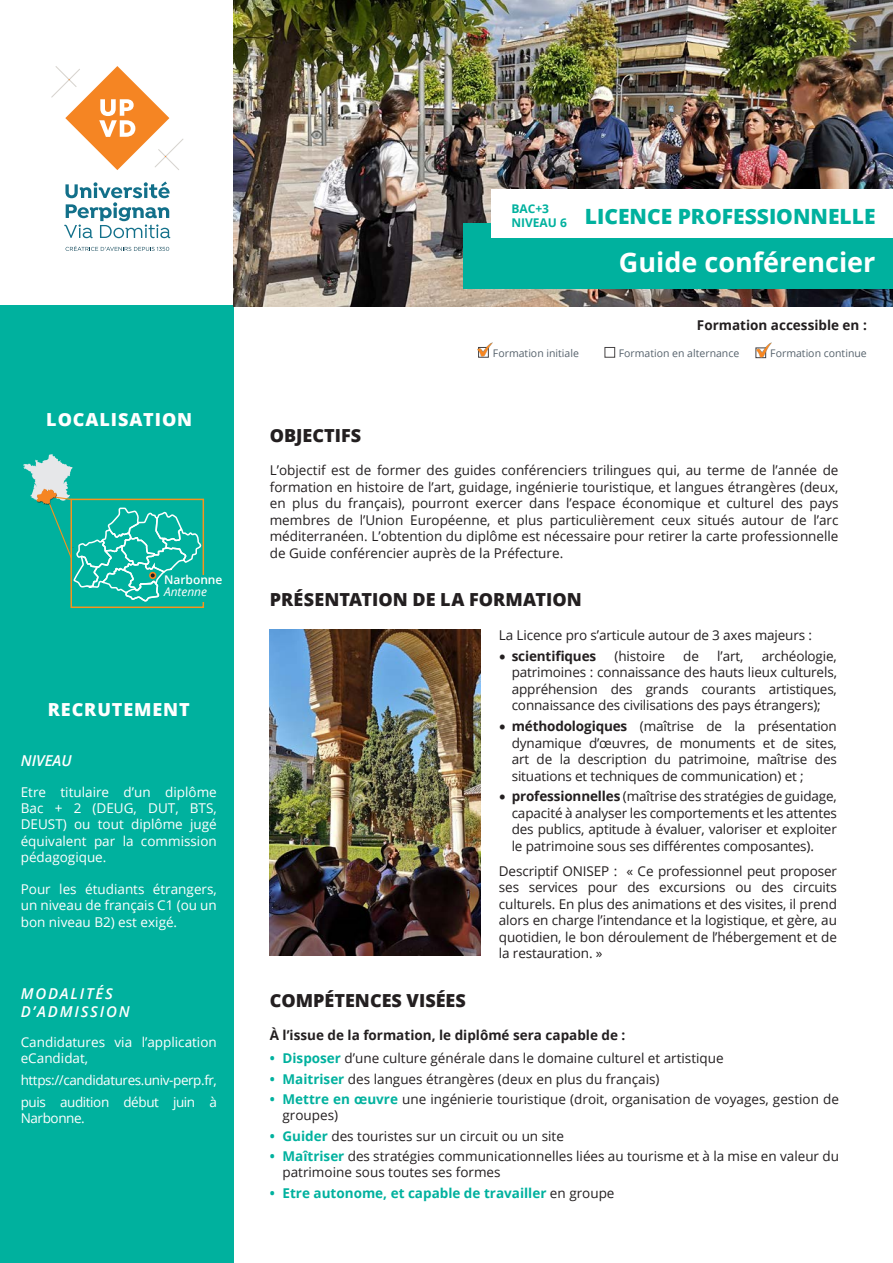
<style>
.page{position:relative;width:893px;height:1263px;background:#fff}
.page>*{position:absolute;margin:0;border:0;box-sizing:border-box;transform-origin:0 0}
.t1{font:700 27px "Open Sans";color:#fff}
.t2{font:800 21px "Open Sans";color:#00b19e}
.t3{font:800 18px "Open Sans";color:#231f20}
.t4{font:800 18px "Open Sans";letter-spacing:.05em;color:#fff}
.t5{font:italic 600 15px/18px "Open Sans";letter-spacing:.12em;color:#fff}
.t6{font:13.5px/16.5px "Open Sans";color:#231f20;text-align:justify}
.t7{font:13.5px/16.2px "Open Sans";color:#fff;text-align:justify}
.t8{font:700 13.5px "Open Sans";color:#231f20}
.t9{font:13.5px/16.2px "Open Sans";letter-spacing:-.03em;color:#fff}
.t10{font:700 13.5px "Open Sans";color:#00b19e}
.t11{font:700 12px "Open Sans";color:#00b19e}
.t12{font:600 12px "Open Sans";color:#fff}
.t13{font:italic 12px "Open Sans";color:#fff}
.t14{font:10.5px "Open Sans";color:#56626c}
.s1{font-family:"Minion Pro";font-size:18px}
.s2{font-family:"Minion Pro";font-weight:700;font-size:18px}
.s3{font-weight:700}
.s4{font-weight:700;color:#00b19e}
.s5{font-weight:400;color:#231f20}
</style>
<div class="page">
<div style="left:0;top:306px;width:234px;height:957px;background:#00b19e"></div>
<img style="left:234px;top:0;width:659px;height:307px">
<div style="left:463px;top:223px;width:430px;height:65px;background:#00b19e"></div>
<div style="left:491px;top:190px;width:402px;height:48px;background:#fff"></div>
<img style="left:477px;top:342px;width:15px;height:15px">
<div style="left:604px;top:347px;width:11px;height:11px;border:1px solid #231f20"></div>
<div style="left:70px;top:499px;width:134px;height:109px;border:2px solid #f7931d"></div>
<div style="left:164px;top:575px;width:65px;height:27px;background:#00b19e"></div>
<svg style="left:23px;top:454px;width:179px;height:150px"></svg>
<div style="left:149px;top:572px;width:7px;height:7px;border:2px solid #f58523;border-radius:50%"></div>
<img style="left:756px;top:343px;width:15px;height:15px">
<img style="left:270px;top:630px;width:211px;height:325px">
<svg style="left:64px;top:182px;width:106px;height:56px"></svg>
<svg style="left:66px;top:246px;width:103px;height:5px"></svg>
<svg style="left:51px;top:66px;width:132px;height:104px"></svg>
<p class="t4" style="left:46px;top:406px;width:147px">LOCALISATION</p>
<p class="t12" style="left:164px;top:572px;width:60px">Narbonne</p>
<p class="t13" style="left:164px;top:584px;width:45px">Antenne</p>
<p class="t4" style="left:48px;top:696px;width:144px">RECRUTEMENT</p>
<p class="t5" style="left:21px;top:752px;width:52px">NIVEAU</p>
<p class="t7" style="left:21px;top:784px;width:198px">Etre titulaire d’un diplôme Bac + 2 (DEUG, DUT, BTS, DEUST) ou tout diplôme jugé équivalent par la commission pédagogique.</p>
<p class="t7" style="left:21px;top:881px;width:198px">Pour les étudiants étrangers, un niveau de français C1 (ou un bon niveau B2) est exigé.</p>
<p class="t5" style="left:21px;top:984px;width:110px">MODALITÉS<br>D’ADMISSION</p>
<p class="t7" style="left:21px;top:1034px;width:198px">Candidatures via l’application eCandidat,</p>
<p class="t9" style="left:21px;top:1072px;width:198px">https://candidatures.univ-perp.fr,</p>
<p class="t9" style="left:21px;top:1094px;width:198px">puis audition début juin à<br>Narbonne.</p>
<p class="t11" style="left:511px;top:200px;width:39px">BAC+3</p>
<p class="t11" style="left:511px;top:215px;width:57px">NIVEAU 6</p>
<p class="t2" style="left:585px;top:201px;width:292px">LICENCE PROFESSIONNELLE</p>
<p class="t1" style="left:619px;top:243px;width:258px">Guide conférencier</p>
<p class="t8" style="left:697px;top:316px;width:171px">Formation accessible en :</p>
<p class="t3" style="left:270px;top:422px;width:93px">OBJECTIFS</p>
<p class="t14" style="left:493px;top:346px;width:88px">Formation initiale</p>
<p class="t14" style="left:619px;top:346px;width:122px">Formation en alternance</p>
<p class="t14" style="left:770px;top:346px;width:98px">Formation continue</p>
<p class="t6" style="left:270px;top:462px;width:570px">L’objectif est de former des guides conférenciers trilingues qui, au terme de l’année de formation en histoire de l’art, guidage, ingénierie touristique, et langues étrangères (deux, en plus du français), pourront exercer dans l’espace économique et culturel des pays membres de l’Union Européenne, et plus particulièrement ceux situés autour de l’arc méditerranéen. L’obtention du diplôme est nécessaire pour retirer la carte professionnelle de Guide conférencier auprès de la Préfecture.</p>
<p class="t3" style="left:270px;top:585px;width:314px">PRÉSENTATION DE LA FORMATION</p>
<p class="t6" style="left:499px;top:626px;width:315px">La Licence pro s’articule autour de 3 axes majeurs :</p>
<p class="t8" style="left:499px;top:646px;width:99px"><span class="s1">•</span> scientifiques</p>
<p class="t6" style="left:614px;top:647px;width:52px">(histoire</p>
<p class="t6" style="left:683px;top:647px;width:17px">de</p>
<p class="t6" style="left:717px;top:647px;width:28px">l’art,</p>
<p class="t6" style="left:512px;top:647px;width:327px;text-indent:250px">archéologie, patrimoines : connaissance des hauts lieux culturels, appréhension des grands courants artistiques, connaissance des civilisations des pays étrangers);</p>
<p class="t6" style="left:512px;top:717px;width:327px;text-indent:-13px"><span class="s2">•</span> <span class="s3">méthodologiques</span> (maîtrise de la présentation dynamique d’œuvres, de monuments et de sites, art de la description du patrimoine, maîtrise des situations et techniques de communication) et ;</p>
<p class="t6" style="left:512px;top:788px;width:327px;text-indent:-13px"><span class="s2">•</span> <span class="s3">professionnelles</span> (maîtrise des stratégies de guidage, capacité à analyser les comportements et les attentes des publics, aptitude à évaluer, valoriser et exploiter le patrimoine sous ses différentes composantes).</p>
<p class="t6" style="left:499px;top:862px;width:340px">Descriptif ONISEP : « Ce professionnel peut proposer ses services pour des excursions ou des circuits culturels. En plus des animations et des visites, il prend alors en charge l’intendance et la logistique, et gère, au quotidien, le bon déroulement de l’hébergement et de la restauration. »</p>
<p class="t3" style="left:270px;top:986px;width:198px">COMPÉTENCES VISÉES</p>
<p class="t8" style="left:270px;top:1025px;width:357px">À l’issue de la formation, le diplômé sera capable de :</p>
<p class="t6" style="left:270px;top:1050px;width:455px"><span class="s4">• Disposer</span> d’une culture générale dans le domaine culturel et artistique</p>
<p class="t6" style="left:270px;top:1070px;width:391px"><span class="s4">• Maitriser</span> des langues étrangères (deux en plus du français)</p>
<p class="t6" style="left:282px;top:1091px;width:558px;text-indent:-13px"><span class="s4">• Mettre en œuvre</span> une ingénierie touristique (droit, organisation de voyages, gestion de groupes)</p>
<p class="t6" style="left:270px;top:1127px;width:296px"><span class="s4">• Guider</span> des touristes sur un circuit ou un site</p>
<p class="t6" style="left:282px;top:1148px;width:558px;text-indent:-13px"><span class="s4">• Maîtriser</span> des stratégies communicationnelles liées au tourisme et à la mise en valeur du patrimoine sous toutes ses formes</p>
<p class="t10" style="left:270px;top:1183px;width:346px">• Etre autonome, et capable de travailler <span class="s5">en groupe</span></p>
</div>
